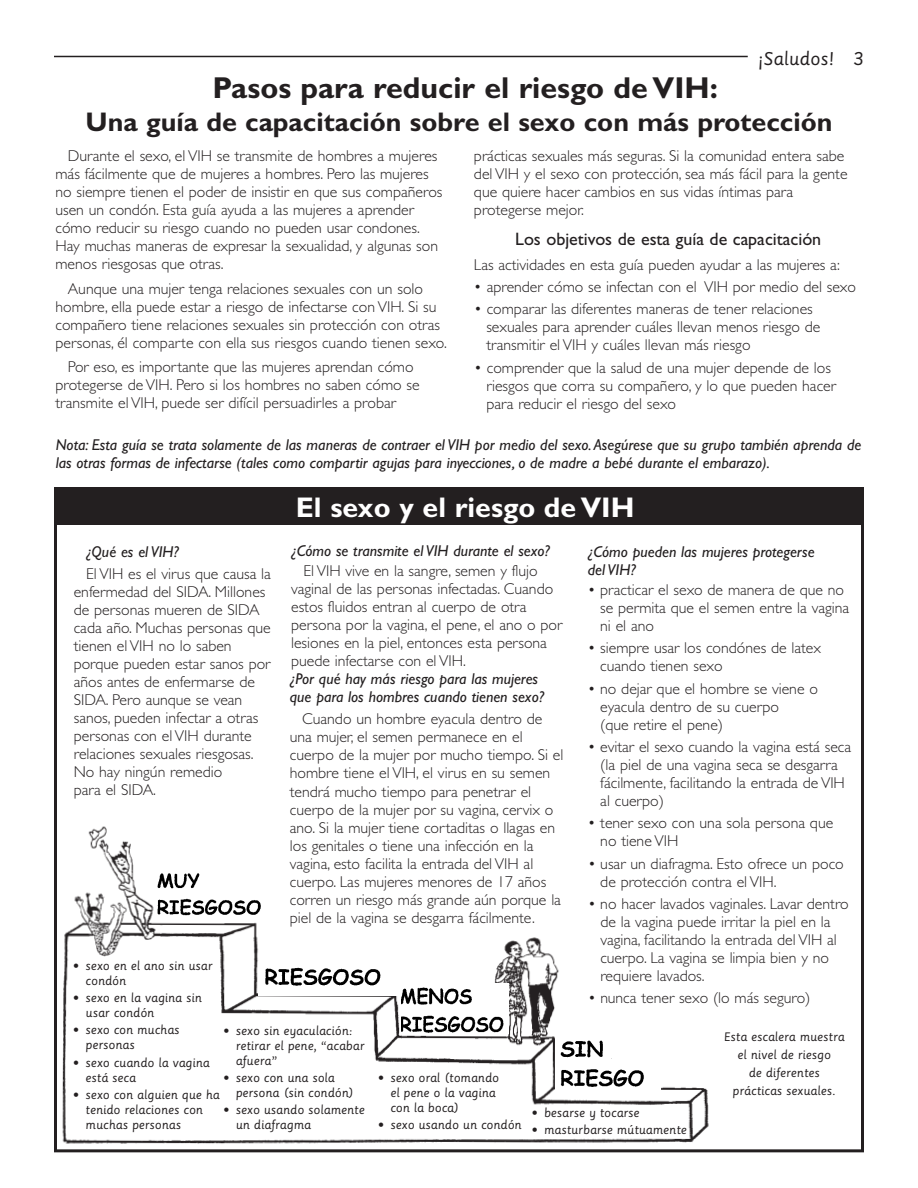
<style>
.page{position:relative;width:918px;height:1188px;background:#fff}
.page>*{position:absolute;margin:0;border:0;box-sizing:border-box;transform-origin:0 0}
.t1{font:700 30.3px "Gill Sans";color:#231f20}
.t2{font:700 28.5px "Gill Sans";color:#fff}
.t3{font:700 27px "Gill Sans";color:#231f20}
.t4{font:18px "Gill Sans";color:#231f20}
.t5{font:18px "Sassoon Primary";color:#231f20}
.t6{font:300 15.75px/18px "Gill Sans";color:#231f20}
.t7{font:italic 15.75px/18px "Gill Sans";color:#231f20}
.t8{font:12px/15px "Sassoon Primary";color:#231f20}
</style>
<div class="page">
<hr style="left:54px;top:56px;width:694px;height:1px;background:#231f20">
<div style="left:54px;top:487px;width:810px;height:38px;background:#231f20"></div>
<img style="left:54px;top:784px;width:662px;height:369px">
<img style="left:155px;top:874px;width:121px;height:44px">
<img style="left:259px;top:962px;width:139px;height:33px">
<img style="left:402px;top:983px;width:106px;height:50px">
<img style="left:556px;top:1039px;width:105px;height:50px">
<p class="t5" style="left:758px;top:48px;width:107px">¡Saludos! 3</p>
<h1 class="t1" style="left:212px;top:70px;width:507px">Pasos para reducir el riesgo de VIH:</h1>
<h3 class="t3" style="left:86px;top:105px;width:748px">Una guía de capacitación sobre el sexo con más protección</h3>
<p class="t6" style="left:55px;top:147px;width:389px;text-indent:12px">Durante el sexo, el VIH se transmite de hombres a mujeres más fácilmente que de mujeres a hombres. Pero las mujeres no siempre tienen el poder de insistir en que sus compañeros usen un condón. Esta guía ayuda a las mujeres a aprender cómo reducir su riesgo cuando no pueden usar condones.<br>Hay muchas maneras de expresar la sexualidad, y algunas son menos riesgosas que otras.</p>
<p class="t6" style="left:55px;top:280px;width:393px;text-indent:12px">Aunque una mujer tenga relaciones sexuales con un solo hombre, ella puede estar a riesgo de infectarse con VIH. Si su compañero tiene relaciones sexuales sin protección con otras personas, él comparte con ella sus riesgos cuando tienen sexo.</p>
<p class="t6" style="left:55px;top:358px;width:366px;text-indent:12px">Por eso, es importante que las mujeres aprendan cómo protegerse de VIH. Pero si los hombres no saben cómo se transmite el VIH, puede ser difícil persuadirles a probar</p>
<p class="t6" style="left:474px;top:147px;width:375px">prácticas sexuales más seguras. Si la comunidad entera sabe del VIH y el sexo con protección, sea más fácil para la gente que quiere hacer cambios en sus vidas íntimas para protegerse mejor.</p>
<p class="t4" style="left:515px;top:229px;width:308px">Los objetivos de esta guía de capacitación</p>
<p class="t6" style="left:474px;top:256px;width:367px">Las actividades en esta guía pueden ayudar a las mujeres a:</p>
<p class="t6" style="left:474px;top:278px;width:384px">• aprender cómo se infectan con el VIH por medio del sexo</p>
<p class="t6" style="left:486px;top:300px;width:335px;text-indent:-12px">• comparar las diferentes maneras de tener relaciones sexuales para aprender cuáles llevan menos riesgo de transmitir el VIH y cuáles llevan más riesgo</p>
<p class="t6" style="left:486px;top:359px;width:351px;text-indent:-12px">• comprender que la salud de una mujer depende de los riesgos que corra su compañero, y lo que pueden hacer para reducir el riesgo del sexo</p>
<p class="t7" style="left:56px;top:436px;width:807px">Nota: Esta guía se trata solamente de las maneras de contraer el VIH por medio del sexo. Asegúrese que su grupo también aprenda de las otras formas de infectarse (tales como compartir agujas para inyecciones, o de madre a bebé durante el embarazo).</p>
<h2 class="t2" style="left:296px;top:490px;width:340px">El sexo y el riesgo de VIH</h2>
<p class="t7" style="left:291px;top:542px;width:261px">¿Cómo se transmite el VIH durante el sexo?</p>
<p class="t6" style="left:291px;top:562px;width:273px;text-indent:12px">El VIH vive en la sangre, semen y flujo vaginal de las personas infectadas. Cuando estos fluidos entran al cuerpo de otra persona por la vagina, el pene, el ano o por lesiones en la piel, entonces esta persona puede infectarse con el VIH.</p>
<p class="t7" style="left:86px;top:542px;width:95px">¿Qué es el VIH?</p>
<p class="t6" style="left:74px;top:565px;width:199px;text-indent:12px">El VIH es el virus que causa la enfermedad del SIDA. Millones de personas mueren de SIDA cada año. Muchas personas que tienen el VIH no lo saben porque pueden estar sanos por años antes de enfermarse de<br>SIDA. Pero aunque se vean sanos, pueden infectar a otras personas con el VIH durante relaciones sexuales riesgosas.<br>No hay ningún remedio<br>para el SIDA.</p>
<p class="t7" style="left:588px;top:543px;width:228px">¿Cómo pueden las mujeres protegerse del VIH?</p>
<p class="t6" style="left:600px;top:581px;width:251px;text-indent:-12px">• practicar el sexo de manera de que no se permita que el semen entre la vagina ni el ano</p>
<p class="t6" style="left:600px;top:639px;width:222px;text-indent:-12px">• siempre usar los condónes de latex cuando tienen sexo</p>
<p class="t6" style="left:600px;top:679px;width:219px;text-indent:-12px">• no dejar que el hombre se viene o eyacula dentro de su cuerpo<br>(que retire el pene)</p>
<p class="t6" style="left:600px;top:738px;width:252px;text-indent:-12px">• evitar el sexo cuando la vagina está seca (la piel de una vagina seca se desgarra fácilmente, facilitando la entrada de VIH al cuerpo)</p>
<p class="t6" style="left:600px;top:814px;width:234px;text-indent:-12px">• tener sexo con una sola persona que no tiene VIH</p>
<p class="t6" style="left:600px;top:854px;width:245px;text-indent:-12px">• usar un diafragma. Esto ofrece un poco de protección contra el VIH.</p>
<p class="t6" style="left:600px;top:895px;width:250px;text-indent:-12px">• no hacer lavados vaginales. Lavar dentro de la vagina puede irritar la piel en la vagina, facilitando la entrada del VIH al cuerpo. La vagina se limpia bien y no requiere lavados.</p>
<p class="t6" style="left:588px;top:989px;width:224px">• nunca tener sexo (lo más seguro)</p>
<p class="t7" style="left:290px;top:670px;width:256px">¿Por qué hay más riesgo para las mujeres que para los hombres cuando tienen sexo?</p>
<p class="t6" style="left:290px;top:710px;width:275px;text-indent:12px">Cuando un hombre eyacula dentro de una mujer, el semen permanece en el cuerpo de la mujer por mucho tiempo. Si el hombre tiene el VIH, el virus en su semen tendrá mucho tiempo para penetrar el cuerpo de la mujer por su vagina, cervix o ano. Si la mujer tiene cortaditas o llagas en los genitales o tiene una infección en la vagina, esto facilita la entrada del VIH al cuerpo. Las mujeres menores de 17 años corren un riesgo más grande aún porque la piel de la vagina se desgarra fácilmente.</p>
<p class="t8" style="left:86px;top:959px;width:129px;text-indent:-12px">• sexo en el ano sin usar condón</p>
<p class="t8" style="left:86px;top:991px;width:118px;text-indent:-12px">• sexo en la vagina sin usar condón</p>
<p class="t8" style="left:86px;top:1023px;width:96px;text-indent:-12px">• sexo con muchas personas</p>
<p class="t8" style="left:86px;top:1055px;width:126px;text-indent:-12px">• sexo cuando la vagina está seca</p>
<p class="t8" style="left:86px;top:1087px;width:136px;text-indent:-12px">• sexo con alguien que ha tenido relaciones con muchas personas</p>
<p class="t8" style="left:236px;top:1023px;width:130px;text-indent:-12px">• sexo sin eyaculación: retirar el pene, “acabar afuera”</p>
<p class="t8" style="left:236px;top:1070px;width:120px;text-indent:-12px">• sexo con una sola persona (sin condón)</p>
<p class="t8" style="left:236px;top:1103px;width:130px;text-indent:-12px">• sexo usando solamente un diafragma</p>
<p class="t8" style="left:724px;top:1028px;width:122px;line-height:18px;text-align:center">Esta escalera muestra el nivel de riesgo<br>de diferentes prácticas sexuales.</p>
<p class="t8" style="left:390px;top:1070px;width:110px;text-indent:-12px">• sexo oral (tomando el pene o la vagina con la boca)</p>
<p class="t8" style="left:378px;top:1117px;width:145px">• sexo usando un condón</p>
<p class="t8" style="left:532px;top:1105px;width:109px">• besarse y tocarse</p>
<p class="t8" style="left:532px;top:1122px;width:157px">• masturbarse mútuamente</p>
</div>
